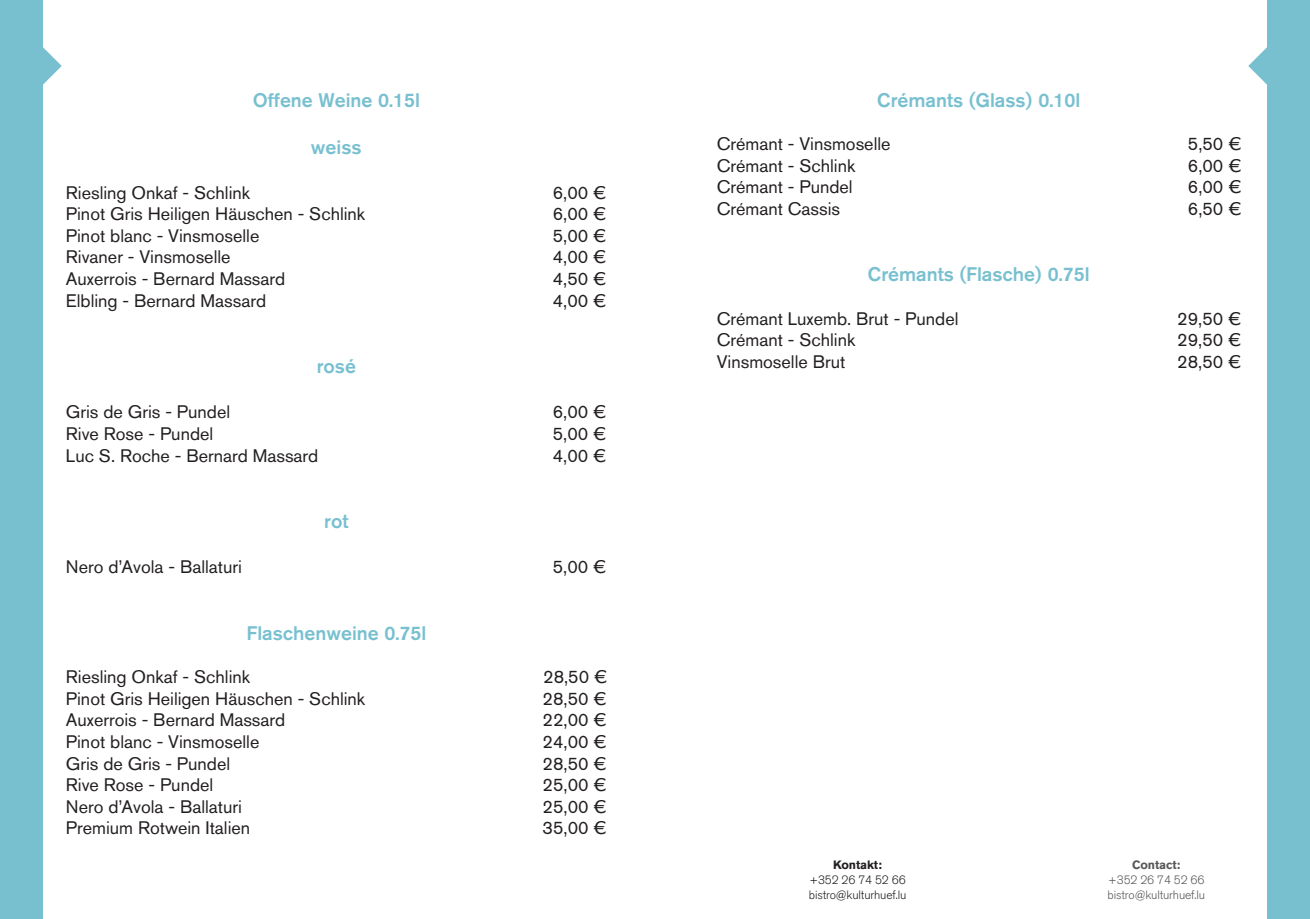
<style>
.page{position:relative;width:1310px;height:919px;background:#fff}
.page>*{position:absolute;margin:0;border:0;box-sizing:border-box;transform-origin:0 0}
.t1{font:500 19.5px "Akzidenz Grotesk BQ";color:#78c0d0}
.t2{font:18px "Akzidenz Grotesk BQ";color:#231f20}
.t3{font:300 12px/15px "Akzidenz Grotesk BQ";letter-spacing:-.01em;color:#231f20;text-align:center}
.t4{font:300 12px/15px "Akzidenz Grotesk BQ";letter-spacing:-.01em;color:#57585a;text-align:center}
.s1{font-weight:700}
</style>
<div class="page">
<div style="left:0;top:0;width:43px;height:918px;background:#78c0d0"></div>
<svg style="left:43px;top:47px;width:19px;height:38px"></svg>
<div style="left:1267px;top:0;width:43px;height:918px;background:#78c0d0"></div>
<svg style="left:1248px;top:47px;width:19px;height:38px"></svg>
<p class="t1" style="left:253px;top:88px;width:169px">Offene Weine 0.15l</p>
<p class="t1" style="left:311px;top:135px;width:52px">weiss</p>
<p class="t2" style="left:66px;top:181px;width:186px">Riesling Onkaf - Schlink</p>
<p class="t2" style="left:553px;top:181px;width:55px">6,00 €</p>
<p class="t2" style="left:66px;top:203px;width:301px">Pinot Gris Heiligen Häuschen - Schlink</p>
<p class="t2" style="left:553px;top:203px;width:55px">6,00 €</p>
<p class="t2" style="left:66px;top:225px;width:195px">Pinot blanc - Vinsmoselle</p>
<p class="t2" style="left:553px;top:225px;width:55px">5,00 €</p>
<p class="t2" style="left:66px;top:246px;width:166px">Rivaner - Vinsmoselle</p>
<p class="t2" style="left:553px;top:246px;width:55px">4,00 €</p>
<p class="t2" style="left:66px;top:268px;width:221px">Auxerrois - Bernard Massard</p>
<p class="t2" style="left:553px;top:268px;width:55px">4,50 €</p>
<p class="t2" style="left:66px;top:289px;width:202px">Elbling - Bernard Massard</p>
<p class="t2" style="left:553px;top:289px;width:55px">4,00 €</p>
<p class="t1" style="left:317px;top:354px;width:41px">rosé</p>
<p class="t2" style="left:66px;top:401px;width:166px">Gris de Gris - Pundel</p>
<p class="t2" style="left:553px;top:401px;width:55px">6,00 €</p>
<p class="t2" style="left:66px;top:423px;width:149px">Rive Rose - Pundel</p>
<p class="t2" style="left:553px;top:423px;width:55px">5,00 €</p>
<p class="t2" style="left:66px;top:444px;width:254px">Luc S. Roche - Bernard Massard</p>
<p class="t2" style="left:553px;top:444px;width:55px">4,00 €</p>
<p class="t1" style="left:324px;top:509px;width:26px">rot</p>
<p class="t2" style="left:66px;top:556px;width:177px">Nero d’Avola - Ballaturi</p>
<p class="t2" style="left:553px;top:556px;width:55px">5,00 €</p>
<p class="t1" style="left:246px;top:621px;width:181px">Flaschenweine 0.75l</p>
<p class="t2" style="left:66px;top:666px;width:186px">Riesling Onkaf - Schlink</p>
<p class="t2" style="left:543px;top:666px;width:65px">28,50 €</p>
<p class="t2" style="left:66px;top:687px;width:301px">Pinot Gris Heiligen Häuschen - Schlink</p>
<p class="t2" style="left:542px;top:687px;width:65px">28,50 €</p>
<p class="t2" style="left:66px;top:709px;width:221px">Auxerrois - Bernard Massard</p>
<p class="t2" style="left:542px;top:709px;width:65px">22,00 €</p>
<p class="t2" style="left:66px;top:730px;width:195px">Pinot blanc - Vinsmoselle</p>
<p class="t2" style="left:542px;top:730px;width:65px">24,00 €</p>
<p class="t2" style="left:66px;top:752px;width:166px">Gris de Gris - Pundel</p>
<p class="t2" style="left:542px;top:752px;width:65px">28,50 €</p>
<p class="t2" style="left:66px;top:774px;width:149px">Rive Rose - Pundel</p>
<p class="t2" style="left:542px;top:774px;width:65px">25,00 €</p>
<p class="t2" style="left:66px;top:795px;width:177px">Nero d’Avola - Ballaturi</p>
<p class="t2" style="left:542px;top:795px;width:65px">25,00 €</p>
<p class="t2" style="left:66px;top:817px;width:186px">Premium Rotwein Italien</p>
<p class="t2" style="left:542px;top:817px;width:65px">35,00 €</p>
<p class="t1" style="left:877px;top:88px;width:205px">Crémants (Glass) 0.10l</p>
<p class="t2" style="left:717px;top:133px;width:175px">Crémant - Vinsmoselle</p>
<p class="t2" style="left:1187px;top:133px;width:55px">5,50 €</p>
<p class="t2" style="left:717px;top:154px;width:140px">Crémant - Schlink</p>
<p class="t2" style="left:1187px;top:154px;width:55px">6,00 €</p>
<p class="t2" style="left:717px;top:176px;width:137px">Crémant - Pundel</p>
<p class="t2" style="left:1187px;top:176px;width:55px">6,00 €</p>
<p class="t2" style="left:717px;top:198px;width:125px">Crémant Cassis</p>
<p class="t2" style="left:1187px;top:198px;width:55px">6,50 €</p>
<p class="t1" style="left:868px;top:262px;width:223px">Crémants (Flasche) 0.75l</p>
<p class="t2" style="left:717px;top:307px;width:243px">Crémant Luxemb. Brut - Pundel</p>
<p class="t2" style="left:1177px;top:307px;width:65px">29,50 €</p>
<p class="t2" style="left:717px;top:329px;width:140px">Crémant - Schlink</p>
<p class="t2" style="left:1177px;top:329px;width:65px">29,50 €</p>
<p class="t2" style="left:717px;top:351px;width:130px">Vinsmoselle Brut</p>
<p class="t2" style="left:1177px;top:351px;width:65px">28,50 €</p>
<p class="t3" style="left:809px;top:857px;width:99px"><span class="s1">Kontakt:<br></span>+352 26 74 52 66 bistro@kulturhuef.lu</p>
<p class="t4" style="left:1107px;top:857px;width:99px"><span class="s1">Contact:<br></span>+352 26 74 52 66 bistro@kulturhuef.lu</p>
</div>
